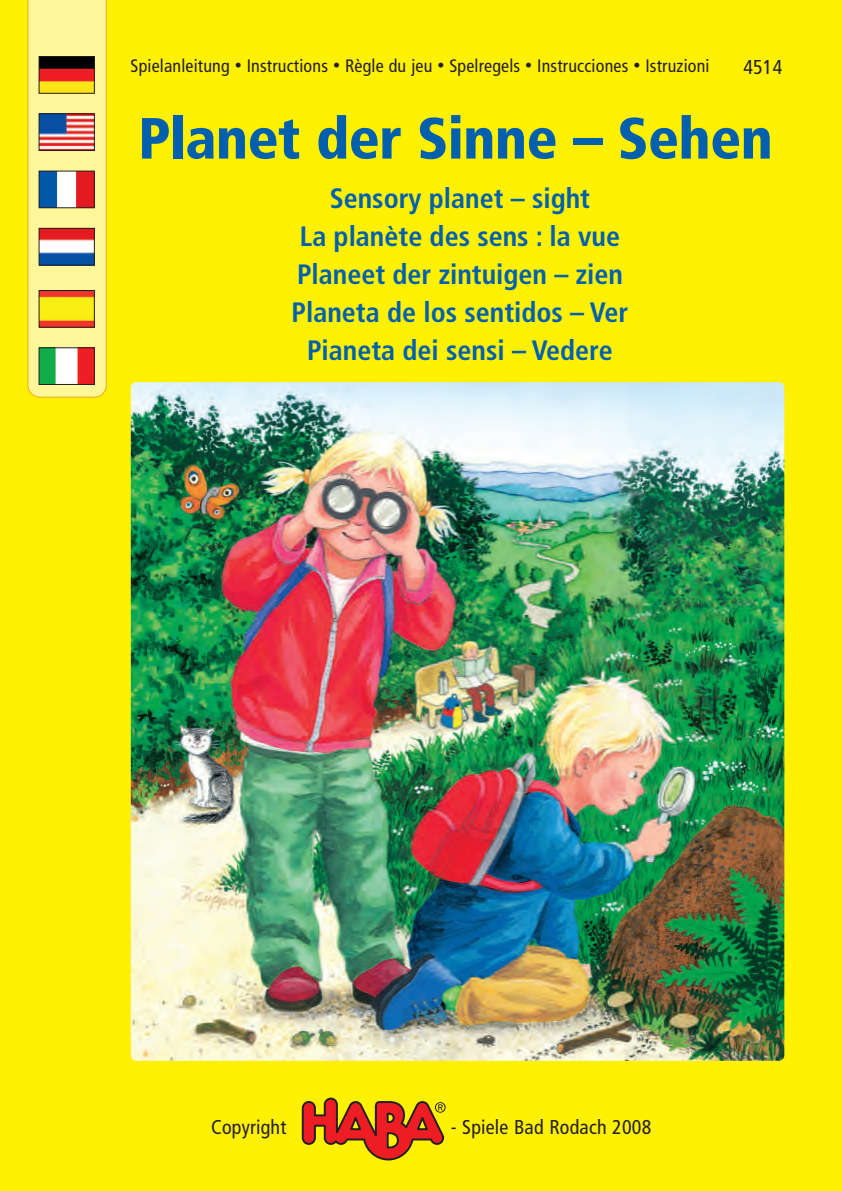
<style>
.page{position:relative;width:842px;height:1191px;background:#fff}
.page>*{position:absolute;margin:0;border:0;box-sizing:border-box;transform-origin:0 0}
.t1{font:900 condensed 58px "Frutiger";letter-spacing:-.01em;color:#0160ae}
.t2{font:700 condensed 28px/38px "Frutiger";color:#0160ae;text-align:center}
.t3{font:condensed 20px "Frutiger";letter-spacing:.01em;color:#231f20}
.t4{font:condensed 18px "Frutiger";letter-spacing:.01em;color:#231f20}
.s1{font-weight:700;font-size:14px}
</style>
<div class="page">
<div style="left:0;top:0;width:841px;height:1191px;background:#fff101"></div>
<svg style="left:27px;top:0;width:80px;height:397px"></svg>
<img style="left:41px;top:58px;width:52px;height:34px">
<div style="left:39px;top:56px;width:56px;height:38px;border:1px solid #231f20"></div>
<img style="left:41px;top:115px;width:52px;height:34px">
<div style="left:39px;top:113px;width:56px;height:38px;border:1px solid #231f20"></div>
<img style="left:41px;top:230px;width:52px;height:33px">
<div style="left:39px;top:228px;width:56px;height:37px;border:1px solid #231f20"></div>
<img style="left:41px;top:173px;width:52px;height:33px">
<div style="left:39px;top:171px;width:56px;height:37px;border:1px solid #231f20"></div>
<img style="left:41px;top:349px;width:52px;height:34px">
<div style="left:39px;top:347px;width:56px;height:38px;border:1px solid #231f20"></div>
<img style="left:41px;top:292px;width:52px;height:34px">
<div style="left:39px;top:290px;width:56px;height:38px;border:1px solid #231f20"></div>
<svg style="left:302px;top:1097px;width:144px;height:63px"></svg>
<img style="left:131px;top:382px;width:653px;height:678px;border-radius:6px">
<p class="t4" style="left:130px;top:58px;width:581px">Spielanleitung <span class="s1">•</span> Instructions <span class="s1">•</span> Règle du jeu <span class="s1">•</span> Spelregels <span class="s1">•</span> Instrucciones <span class="s1">•</span> Istruzioni</p>
<p class="t3" style="left:743px;top:59px;width:40px">4514</p>
<h1 class="t1" style="left:138px;top:115px;width:636px">Planet der Sinne – Sehen</h1>
<p class="t2" style="left:292px;top:182px;width:338px">Sensory planet – sight<br>La planète des sens : la vue<br>Planeet der zintuigen – zien<br>Planeta de los sentidos – Ver<br>Pianeta dei sensi – Vedere</p>
<p class="t3" style="left:211px;top:1118px;width:77px">Copyright</p>
<p class="t3" style="left:451px;top:1118px;width:202px">- Spiele Bad Rodach 2008</p>
</div>
